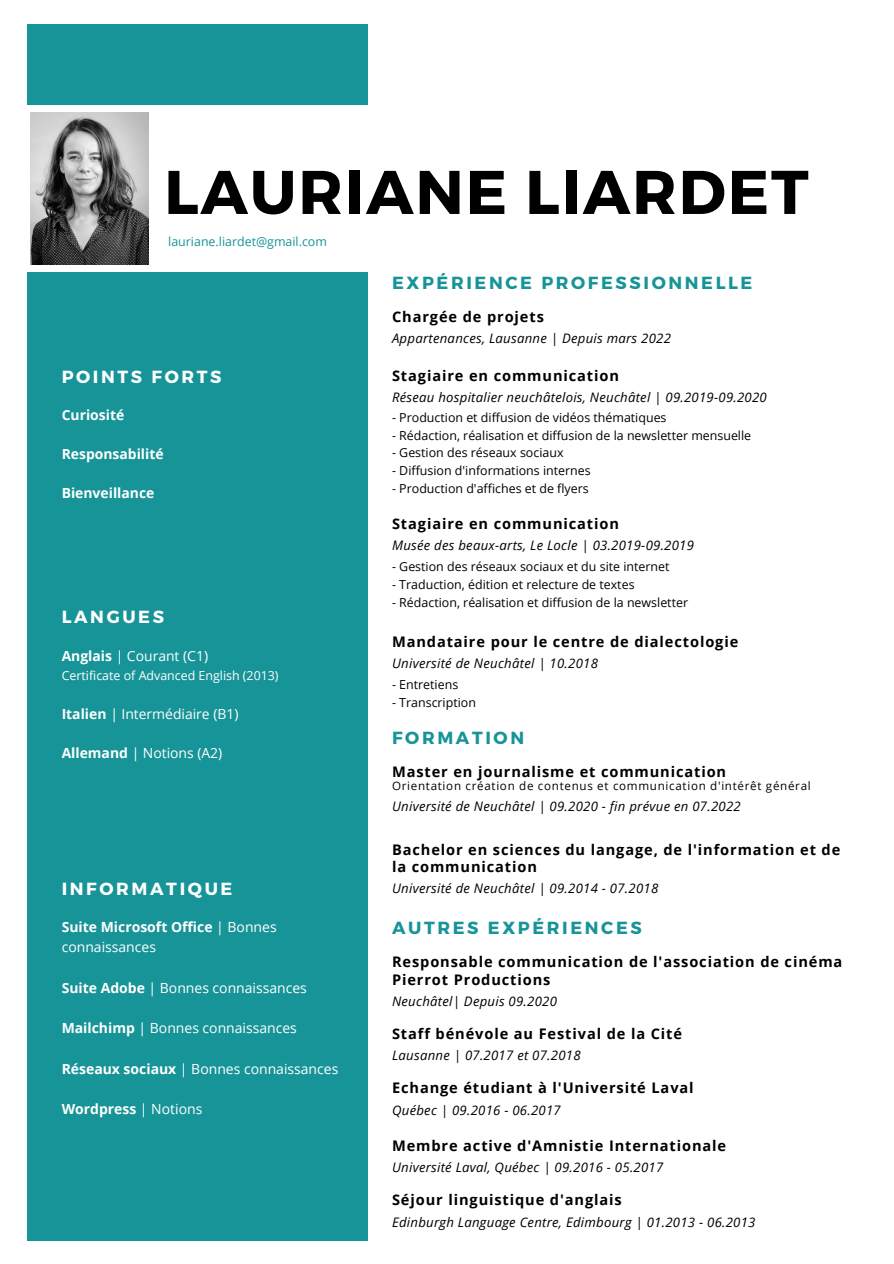
<style>
.page{position:relative;width:894px;height:1264px;background:#fff}
.page>*{position:absolute;margin:0;border:0;box-sizing:border-box;transform-origin:0 0}
.t1{font:700 61.5px "Montserrat";letter-spacing:.03em;color:#000}
.t2{font:700 17.55px "Montserrat";letter-spacing:.15em;color:#179498}
.t3{font:700 17.55px "Montserrat";letter-spacing:.15em;color:#fff}
.t4{font:700 14.55px/17.5px "Open Sans";letter-spacing:.06em;color:#000}
.t5{font:13.95px "Open Sans";color:#fff}
.t6{font:700 13.95px/20.2px "Open Sans";color:#fff}
.t7{font:italic 13.2px "Open Sans";letter-spacing:.02em;color:#000}
.t8{font:12.45px "Open Sans";color:#000}
.t9{font:12.45px "Open Sans";color:#fff}
.t10{font:12.45px "Open Sans";color:#179498}
.t11{font:11.55px "Open Sans";letter-spacing:.06em;color:#000}
.s1{font-weight:700}
.s2{font-style:italic}
.s3{font-weight:400}
</style>
<div class="page">
<div style="left:27px;top:24px;width:340px;height:1216px;background:#179498"></div>
<div style="left:0;top:105px;width:893px;height:167px;background:#fff"></div>
<img style="left:30px;top:112px;width:118px;height:152px">
<p class="t1" style="left:164px;top:152px;width:645px">LAURIANE LIARDET</p>
<p class="t10" style="left:168px;top:233px;width:160px">lauriane.liardet@gmail.com</p>
<p class="t2" style="left:392px;top:271px;width:362px">EXPÉRIENCE PROFESSIONNELLE</p>
<p class="t3" style="left:62px;top:365px;width:161px">POINTS FORTS</p>
<p class="t6" style="left:62px;top:404px;width:64px">Curiosité</p>
<p class="t6" style="left:62px;top:443px;width:103px">Responsabilité</p>
<p class="t6" style="left:62px;top:483px;width:94px">Bienveillance</p>
<p class="t3" style="left:62px;top:605px;width:104px">LANGUES</p>
<p class="t5" style="left:62px;top:646px;width:148px"><span class="s1">Anglais</span> | Courant (C1)</p>
<p class="t9" style="left:62px;top:666px;width:218px">Certificate of Advanced English (2013)</p>
<p class="t5" style="left:62px;top:704px;width:178px"><span class="s1">Italien</span> <span class="s2">|</span> Intermédiaire (B1)</p>
<p class="t5" style="left:62px;top:743px;width:162px"><span class="s1">Allemand</span> <span class="s2">|</span> Notions (A2)</p>
<p class="t3" style="left:62px;top:877px;width:172px">INFORMATIQUE</p>
<p class="t6" style="left:62px;top:916px;width:216px">Suite Microsoft Office <span class="s3">| Bonnes connaissances</span></p>
<p class="t5" style="left:62px;top:977px;width:247px"><span class="s1">Suite Adobe</span> | Bonnes connaissances</p>
<p class="t5" style="left:62px;top:1018px;width:237px"><span class="s1">Mailchimp</span> | Bonnes connaissances</p>
<p class="t5" style="left:62px;top:1058px;width:278px"><span class="s1">Réseaux sociaux</span> | Bonnes connaissances</p>
<p class="t6" style="left:62px;top:1098px;width:142px">Wordpress <span class="s3">| Notions</span></p>
<p class="t4" style="left:392px;top:307px;width:153px">Chargée de projets</p>
<p class="t7" style="left:392px;top:328px;width:280px">Appartenances, Lausanne | Depuis mars 2022</p>
<p class="t4" style="left:392px;top:366px;width:228px">Stagiaire en communication</p>
<p class="t7" style="left:392px;top:387px;width:376px">Réseau hospitalier neuchâtelois, Neuchâtel | 09.2019-09.2020</p>
<p class="t8" style="left:392px;top:409px;width:276px">- Production et diffusion de vidéos thématiques</p>
<p class="t8" style="left:392px;top:426px;width:360px">- Rédaction, réalisation et diffusion de la newsletter mensuelle</p>
<p class="t8" style="left:392px;top:444px;width:173px">- Gestion des réseaux sociaux</p>
<p class="t8" style="left:392px;top:461px;width:200px">- Diffusion d'informations internes</p>
<p class="t8" style="left:392px;top:480px;width:198px">- Production d'affiches et de flyers</p>
<p class="t4" style="left:392px;top:514px;width:228px">Stagiaire en communication</p>
<p class="t7" style="left:392px;top:536px;width:303px">Musée des beaux-arts, Le Locle | 03.2019-09.2019</p>
<p class="t8" style="left:392px;top:558px;width:279px">- Gestion des réseaux sociaux et du site internet</p>
<p class="t8" style="left:392px;top:575px;width:244px">- Traduction, édition et relecture de textes</p>
<p class="t8" style="left:392px;top:594px;width:297px">- Rédaction, réalisation et diffusion de la newsletter</p>
<p class="t4" style="left:392px;top:632px;width:347px">Mandataire pour le centre de dialectologie</p>
<p class="t7" style="left:392px;top:653px;width:207px">Université de Neuchâtel | 10.2018</p>
<p class="t8" style="left:392px;top:675px;width:68px">- Entretiens</p>
<p class="t8" style="left:392px;top:694px;width:85px">- Transcription</p>
<p class="t2" style="left:392px;top:726px;width:133px">FORMATION</p>
<p class="t4" style="left:392px;top:762px;width:335px">Master en journalisme et communication</p>
<p class="t11" style="left:392px;top:777px;width:420px">Orientation création de contenus et communication d'intérêt général</p>
<p class="t7" style="left:392px;top:797px;width:350px">Université de Neuchâtel | 09.2020 - fin prévue en 07.2022</p>
<p class="t4" style="left:392px;top:840px;width:449px">Bachelor en sciences du langage, de l'information et de la communication</p>
<p class="t7" style="left:392px;top:879px;width:267px">Université de Neuchâtel | 09.2014 - 07.2018</p>
<p class="t2" style="left:392px;top:916px;width:251px">AUTRES EXPÉRIENCES</p>
<p class="t4" style="left:392px;top:953px;width:451px">Responsable communication de l'association de cinéma<br>Pierrot Productions</p>
<p class="t7" style="left:392px;top:992px;width:166px">Neuchâtel| Depuis 09.2020</p>
<p class="t4" style="left:392px;top:1024px;width:291px">Staff bénévole au Festival de la Cité</p>
<p class="t7" style="left:392px;top:1045px;width:190px">Lausanne | 07.2017 et 07.2018</p>
<p class="t4" style="left:392px;top:1078px;width:303px">Echange étudiant à l'Université Laval</p>
<p class="t7" style="left:392px;top:1100px;width:170px">Québec | 09.2016 - 06.2017</p>
<p class="t4" style="left:392px;top:1136px;width:335px">Membre active d'Amnistie Internationale</p>
<p class="t7" style="left:392px;top:1157px;width:273px">Université Laval, Québec | 09.2016 - 05.2017</p>
<p class="t4" style="left:392px;top:1190px;width:231px">Séjour linguistique d'anglais</p>
<p class="t7" style="left:392px;top:1212px;width:365px">Edinburgh Language Centre, Edimbourg | 01.2013 - 06.2013</p>
</div>
